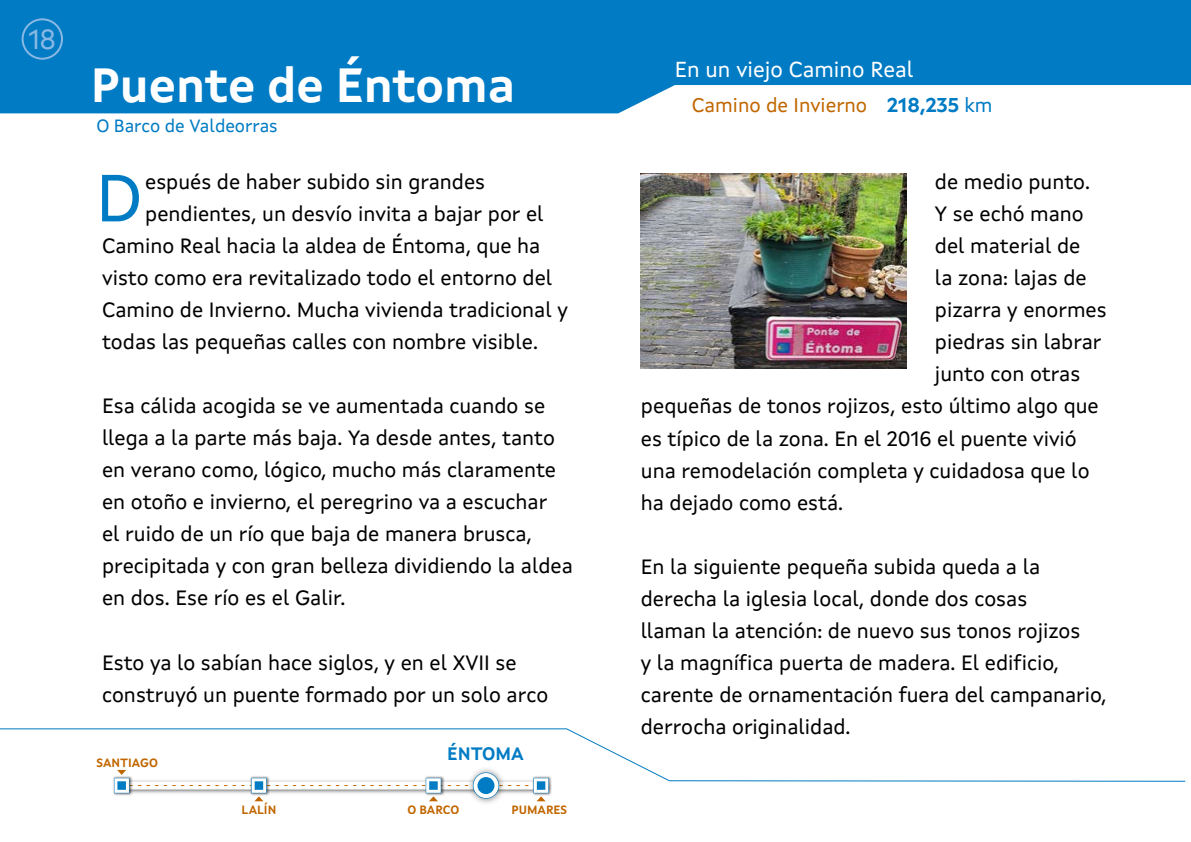
<style>
.page{position:relative;width:1191px;height:842px;background:#fff}
.page>*{position:absolute;margin:0;border:0;box-sizing:border-box;transform-origin:0 0}
.t1{font:67.4px "Xunta Sans";color:#007bc4}
.t2{font:700 48px "Xunta Sans";color:#fff}
.t3{font:28px "Xunta Sans";color:#89b8e4}
.t4{font:22px "Xunta Sans";color:#fff}
.t5{font:21px/32px "Xunta Sans";color:#000}
.t6{font:20px "Xunta Sans";color:#c16700}
.t7{font:18px "Xunta Sans";color:#007bc4}
.t8{font:700 18px "Xunta Sans";color:#007bc4}
.t9{font:700 12px "Xunta Sans";color:#c16700}
.s1{font-weight:700;color:#007bc4}
.s2{color:#007bc4}
</style>
<div class="page">
<svg style="left:0;top:0;width:1191px;height:113px;background:#1c89ca"></svg>
<svg style="left:0;top:728px;width:1186px;height:54px"></svg>
<div style="left:22px;top:18px;width:41px;height:42px;border:2px solid #89b8e4;border-radius:50%"></div>
<div style="left:91px;top:741px;width:482px;height:85px;background:#fff"></div>
<img style="left:113px;top:777px;width:1px;height:17px">
<img style="left:549px;top:776px;width:3px;height:19px">
<svg style="left:114px;top:770px;width:435px;height:31px"></svg>
<img style="left:641px;top:173px;width:265px;height:196px">
<h3 class="t3" style="left:29px;top:22px;width:29px">18</h3>
<h2 class="t2" style="left:91px;top:56px;width:426px">Puente de Éntoma</h2>
<p class="t7" style="left:96px;top:115px;width:183px">O Barco de Valdeorras</p>
<h1 class="t1" style="left:96px;top:157px;width:48px">D</h1>
<p class="t5" style="left:145px;top:166px;width:341px">espués de haber subido sin grandes</p>
<p class="t5" style="left:145px;top:198px;width:400px">pendientes, un desvío invita a bajar por el</p>
<p class="t5" style="left:102px;top:230px;width:440px">Camino Real hacia la aldea de Éntoma, que ha</p>
<p class="t5" style="left:102px;top:262px;width:452px">visto como era revitalizado todo el entorno del</p>
<p class="t5" style="left:102px;top:294px;width:467px">Camino de Invierno. Mucha vivienda tradicional y</p>
<p class="t5" style="left:102px;top:326px;width:437px">todas las pequeñas calles con nombre visible.</p>
<p class="t5" style="left:102px;top:390px;width:472px">Esa cálida acogida se ve aumentada cuando se llega a la parte más baja. Ya desde antes, tanto en verano como, lógico, mucho más claramente en otoño e invierno, el peregrino va a escuchar<br>el ruido de un río que baja de manera brusca, precipitada y con gran belleza dividiendo la aldea en dos. Ese río es el Galir.</p>
<p class="t5" style="left:102px;top:646px;width:448px">Esto ya lo sabían hace siglos, y en el XVII se construyó un puente formado por un solo arco</p>
<p class="t9" style="left:96px;top:755px;width:63px">SANTIAGO</p>
<p class="t8" style="left:447px;top:743px;width:78px">ÉNTOMA</p>
<p class="t9" style="left:241px;top:802px;width:36px">LALÍN</p>
<p class="t9" style="left:407px;top:802px;width:53px">O BARCO</p>
<p class="t9" style="left:511px;top:802px;width:57px">PUMARES</p>
<p class="t4" style="left:675px;top:56px;width:240px">En un viejo Camino Real</p>
<p class="t6" style="left:692px;top:93px;width:302px">Camino de Invierno <span class="s1">218,235</span> <span class="s2">km</span></p>
<p class="t5" style="left:935px;top:166px;width:157px">de medio punto.</p>
<p class="t5" style="left:935px;top:198px;width:150px">Y se echó mano</p>
<p class="t5" style="left:935px;top:230px;width:147px">del material de</p>
<p class="t5" style="left:935px;top:262px;width:153px">la zona: lajas de</p>
<p class="t5" style="left:935px;top:294px;width:173px">pizarra y enormes</p>
<p class="t5" style="left:935px;top:326px;width:168px">piedras sin labrar</p>
<p class="t5" style="left:935px;top:358px;width:147px">junto con otras</p>
<p class="t5" style="left:641px;top:390px;width:459px">pequeñas de tonos rojizos, esto último algo que</p>
<p class="t5" style="left:641px;top:422px;width:437px">es típico de la zona. En el 2016 el puente vivió</p>
<p class="t5" style="left:641px;top:454px;width:450px">una remodelación completa y cuidadosa que lo</p>
<p class="t5" style="left:641px;top:486px;width:204px">ha dejado como está.</p>
<p class="t5" style="left:641px;top:550px;width:467px">En la siguiente pequeña subida queda a la derecha la iglesia local, donde dos cosas<br>llaman la atención: de nuevo sus tonos rojizos<br>y la magnífica puerta de madera. El edificio, carente de ornamentación fuera del campanario, derrocha originalidad.</p>
</div>
